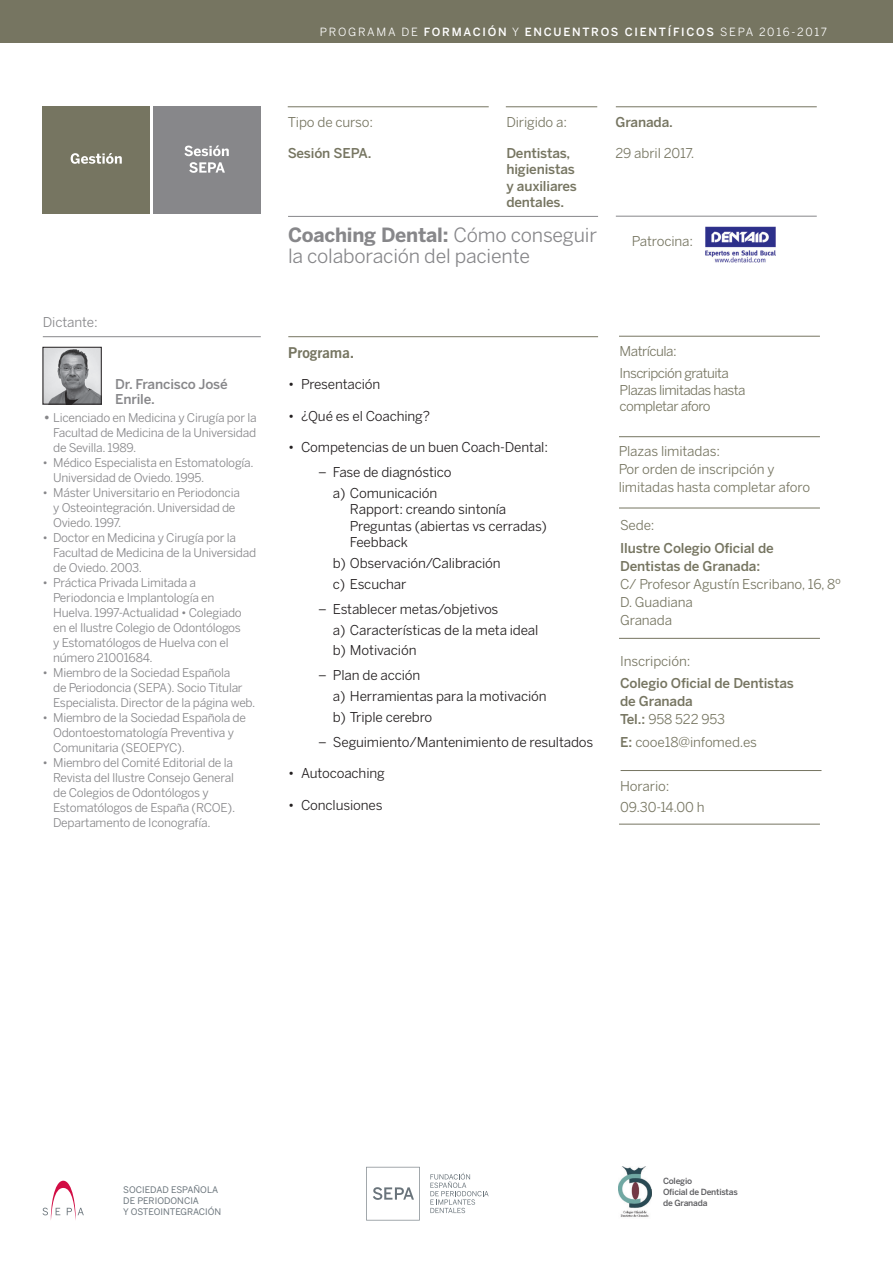
<style>
.page{position:relative;width:893px;height:1263px;background:#fff}
.page>*{position:absolute;margin:0;border:0;box-sizing:border-box;transform-origin:0 0}
.t1{font:19.5px/21px "Benton Sans";letter-spacing:-.01em;color:#87878a}
.t2{font:15px "Trade Gothic LT Std Bd 2";color:#767561}
.t3{font:13.5px "Benton Sans";letter-spacing:-.01em;color:#231f20}
.t4{font:13.5px/18px "Benton Sans";letter-spacing:-.01em;color:#767561}
.t5{font:500 13.5px/16.2px "Benton Sans";letter-spacing:-.01em;color:#767561}
.t6{font:13.5px/16.2px "Benton Sans";letter-spacing:-.04em;color:#767561}
.t7{font:500 13.5px/15px "Benton Sans";letter-spacing:-.01em;color:#87878a}
.t8{font:13.5px "Benton Sans";letter-spacing:-.01em;color:#87878a}
.t9{font:12px/15px "Benton Sans";letter-spacing:-.02em;color:#87878a}
.t10{font:500 11.25px "Benton Sans";letter-spacing:.155em;color:#fff}
.t11{font:9px "Benton Sans";color:#6a747b}
.Texto_fichas{font:500 8.4px/11.2px "Benton Sans";letter-spacing:-.025em;color:#5f5f62}
.s1{font-family:"ITC Avant Garde Std";font-weight:700}
.s2{font-weight:400}
.s3{font-weight:700}
.s4{font-weight:500}
</style>
<div class="page">
<div style="left:0;top:0;width:893px;height:43px;background:#767561"></div>
<svg style="left:43px;top:1181px;width:41px;height:39px"></svg>
<hr style="left:288px;top:107px;width:201px;height:1px;background:#767561">
<hr style="left:616px;top:107px;width:201px;height:1px;background:#767561">
<hr style="left:506px;top:107px;width:91px;height:1px;background:#767561">
<hr style="left:288px;top:216px;width:310px;height:1px;background:#87878a">
<hr style="left:616px;top:216px;width:201px;height:1px;background:#87878a">
<hr style="left:288px;top:336px;width:310px;height:1px;background:#767561">
<div style="left:153px;top:106px;width:108px;height:108px;background:#87878a"></div>
<svg style="left:184px;top:145px;width:45px;height:11px"></svg>
<svg style="left:189px;top:162px;width:36px;height:11px"></svg>
<div style="left:43px;top:106px;width:107px;height:108px;background:#767561"></div>
<svg style="left:71px;top:153px;width:51px;height:11px"></svg>
<img style="left:706px;top:226px;width:70px;height:36px">
<img style="left:45px;top:349px;width:54px;height:53px">
<div style="left:43px;top:347px;width:58px;height:57px;border:1px solid #231f20"></div>
<hr style="left:43px;top:336px;width:218px;height:1px;background:#87878a">
<svg style="left:430px;top:1173px;width:59px;height:40px"></svg>
<svg style="left:366px;top:1167px;width:54px;height:53px"></svg>
<img style="left:619px;top:1167px;width:33px;height:50px">
<hr style="left:619px;top:336px;width:201px;height:1px;background:#767561">
<hr style="left:619px;top:436px;width:201px;height:1px;background:#767561">
<hr style="left:619px;top:508px;width:201px;height:1px;background:#767561">
<hr style="left:619px;top:638px;width:201px;height:1px;background:#767561">
<hr style="left:621px;top:770px;width:200px;height:1px;background:#767561">
<hr style="left:619px;top:824px;width:201px;height:1px;background:#767561">
<p class="t8" style="left:43px;top:314px;width:56px">Dictante:</p>
<p class="t7" style="left:115px;top:377px;width:114px">Dr. Francisco José<br>Enrile.</p>
<p class="t9" style="left:53px;top:410px;width:205px;text-align:justify;text-indent:-11px"><span class="s1">•</span> Licenciado en Medicina y Cirugía por la Facultad de Medicina de la Universidad de Sevilla. 1989.</p>
<p class="t9" style="left:53px;top:455px;width:202px;text-indent:-11px">• Médico Especialista en Estomatología.<br>Universidad de Oviedo. 1995.</p>
<p class="t9" style="left:53px;top:485px;width:188px;text-indent:-11px">• Máster Universitario en Periodoncia y Osteointegración. Universidad de<br>Oviedo. 1997.</p>
<p class="t9" style="left:53px;top:530px;width:205px;text-indent:-11px">• Doctor en Medicina y Cirugía por la<br>Facultad de Medicina de la Universidad de Oviedo. 2003.</p>
<p class="t9" style="left:53px;top:575px;width:190px;text-indent:-11px">• Práctica Privada Limitada a<br>Periodoncia e Implantología en<br>Huelva. 1997-Actualidad • Colegiado en el Ilustre Colegio de Odontólogos y Estomatólogos de Huelva con el número 21001684.</p>
<p class="t9" style="left:53px;top:665px;width:204px;text-indent:-11px">• Miembro de la Sociedad Española<br>de Periodoncia (SEPA). Socio Titular<br>Especialista. Director de la página web.</p>
<p class="t9" style="left:53px;top:710px;width:194px;text-indent:-11px">• Miembro de la Sociedad Española de<br>Odontoestomatología Preventiva y<br>Comunitaria (SEOEPYC).</p>
<p class="t9" style="left:53px;top:755px;width:184px;text-indent:-11px">• Miembro del Comité Editorial de la<br>Revista del Ilustre Consejo General de Colegios de Odontólogos y<br>Estomatólogos de España (RCOE).<br>Departamento de Iconografía.</p>
<p class="t10" style="left:320px;top:26px;width:509px"><span class="s2">PROGRAMA DE</span> FORMACIÓN <span class="s2">Y</span> ENCUENTROS CIENTÍFICOS <span class="s2">SEPA 2016-2017</span></p>
<p class="t4" style="left:288px;top:113px;width:87px">Tipo de curso:</p>
<p class="t5" style="left:288px;top:145px;width:85px">Sesión SEPA.</p>
<p class="t4" style="left:506px;top:113px;width:62px">Dirigido a:</p>
<p class="t5" style="left:506px;top:145px;width:72px">Dentistas, higienistas y auxiliares dentales.</p>
<p class="t5" style="left:615px;top:114px;width:59px">Granada.</p>
<p class="t4" style="left:615px;top:144px;width:81px">29 abril 2017.</p>
<p class="t1" style="left:288px;top:224px;width:310px"><span class="s3">Coaching Dental:</span> Cómo conseguir la colaboración del paciente</p>
<p class="t4" style="left:632px;top:232px;width:63px">Patrocina:</p>
<p class="t2" style="left:288px;top:343px;width:68px">Programa.</p>
<p class="t3" style="left:288px;top:376px;width:94px">• Presentación</p>
<p class="t3" style="left:288px;top:408px;width:143px">• ¿Qué es el Coaching?</p>
<p class="t3" style="left:288px;top:439px;width:261px">• Competencias de un buen Coach-Dental:</p>
<p class="t3" style="left:318px;top:464px;width:135px">– Fase de diagnóstico</p>
<p class="t3" style="left:333px;top:485px;width:106px">a) Comunicación</p>
<p class="t3" style="left:350px;top:501px;width:158px">Rapport: creando sintonía</p>
<p class="t3" style="left:350px;top:518px;width:198px">Preguntas (abiertas vs cerradas)</p>
<p class="t3" style="left:350px;top:534px;width:59px">Feebback</p>
<p class="t3" style="left:333px;top:555px;width:169px">b) Observación/Calibración</p>
<p class="t3" style="left:333px;top:576px;width:75px">c) Escuchar</p>
<p class="t3" style="left:318px;top:601px;width:182px">– Establecer metas/objetivos</p>
<p class="t3" style="left:333px;top:622px;width:207px">a) Características de la meta ideal</p>
<p class="t3" style="left:333px;top:642px;width:85px">b) Motivación</p>
<p class="t3" style="left:318px;top:667px;width:104px">– Plan de acción</p>
<p class="t3" style="left:333px;top:688px;width:215px">a) Herramientas para la motivación</p>
<p class="t3" style="left:333px;top:709px;width:101px">b) Triple cerebro</p>
<p class="t3" style="left:318px;top:734px;width:277px">– Seguimiento/Mantenimiento de resultados</p>
<p class="t3" style="left:288px;top:765px;width:98px">• Autocoaching</p>
<p class="t3" style="left:288px;top:797px;width:96px">• Conclusiones</p>
<p class="t6" style="left:620px;top:343px;width:59px">Matrícula:</p>
<p class="t6" style="left:620px;top:365px;width:127px">Inscripción gratuita<br>Plazas limitadas hasta completar aforo</p>
<p class="t4" style="left:619px;top:442px;width:193px">Plazas limitadas:<br>Por orden de inscripción y limitadas hasta completar aforo</p>
<p class="t4" style="left:620px;top:516px;width:36px">Sede:</p>
<p class="t4" style="left:620px;top:538px;width:222px"><span class="s4">Ilustre Colegio Oficial de<br>Dentistas de Granada:<br></span>C/ Profesor Agustín Escribano, 16, 8º<br>D. Guadiana<br>Granada</p>
<p class="t4" style="left:620px;top:652px;width:72px">Inscripción:</p>
<p class="t5" style="left:620px;top:674px;width:175px;line-height:18px">Colegio Oficial de Dentistas de Granada<br>Tel.: <span class="s2">958 522 953</span></p>
<p class="t4" style="left:620px;top:733px;width:138px"><span class="s4">E:</span> cooe18@infomed.es</p>
<p class="t4" style="left:620px;top:777px;width:51px">Horario:</p>
<p class="t4" style="left:620px;top:798px;width:86px">09.30-14.00 h</p>
<p class="t11" style="left:123px;top:1185px;width:96px">SOCIEDAD ESPAÑOLA</p>
<p class="t11" style="left:123px;top:1195px;width:77px">DE PERIODONCIA</p>
<p class="t11" style="left:123px;top:1206px;width:100px">Y OSTEOINTEGRACIÓN</p>
<p class="Texto_fichas" style="left:663px;top:1175px;width:76px">Colegio<br>Oficial de Dentistas de Granada</p>
</div>
